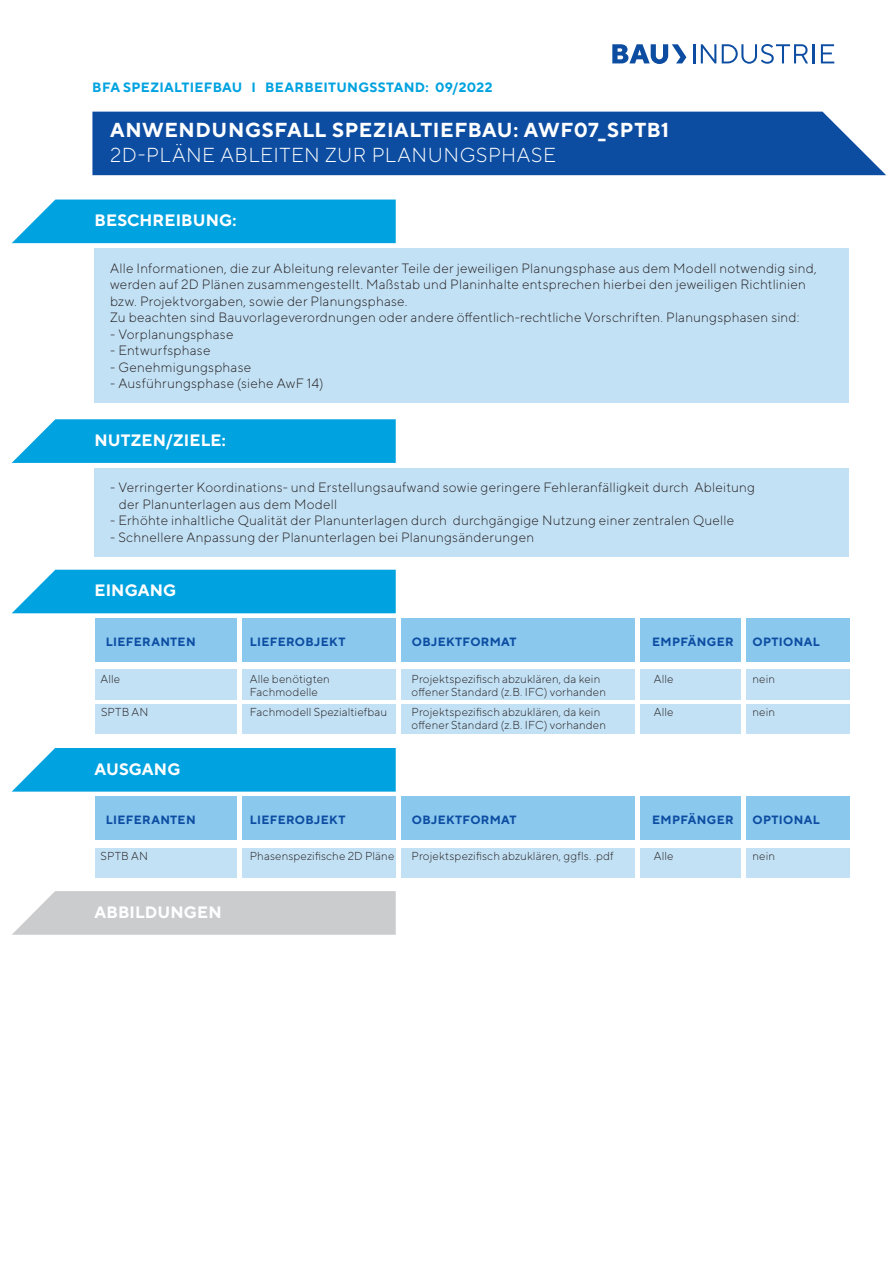
<style>
.page{position:relative;width:893px;height:1263px;background:#fff}
.page>*{position:absolute;margin:0;border:0;box-sizing:border-box;transform-origin:0 0}
.t1{font:700 20.25px "TT Norms Pro";letter-spacing:.03em;color:#fff}
.t2{font:300 20.25px "TT Norms Pro";letter-spacing:.025em;color:#fff}
.t3{font:700 16.5px "TT Norms Pro";letter-spacing:.01em;color:#fff}
.t4{font:300 13.5px/16.5px "TT Norms Pro";letter-spacing:.02em;color:#231f20}
.t5{font:700 13.5px "TT Norms Pro";letter-spacing:.025em;color:#00a2df}
.t6{font:700 12px "TT Norms Pro";letter-spacing:.03em;color:#0d4da1}
.t7{font:300 11.55px/13.5px "TT Norms Pro";letter-spacing:.015em;color:#231f20}
</style>
<div class="page">
<div style="left:12px;top:200px;width:384px;height:43px;background:#00a2df"></div>
<div style="left:92px;top:112px;width:794px;height:63px;background:#0d4da1"></div>
<svg style="left:12px;top:419px;width:384px;height:44px;background:#11a8e1"></svg>
<div style="left:12px;top:570px;width:384px;height:43px;background:#00a2df"></div>
<div style="left:94px;top:248px;width:755px;height:155px;background:#c3e1f5"></div>
<div style="left:94px;top:468px;width:755px;height:89px;background:#c3e1f5"></div>
<div style="left:95px;top:669px;width:754px;height:65px;background:#c3e1f5"></div>
<div style="left:95px;top:848px;width:754px;height:30px;background:#c3e1f5"></div>
<div style="left:95px;top:619px;width:754px;height:43px;background:#8ac8ee"></div>
<svg style="left:12px;top:748px;width:837px;height:92px"></svg>
<hr style="left:396px;top:614px;width:4px;height:128px;background:#fff">
<hr style="left:396px;top:792px;width:4px;height:128px;background:#fff">
<div style="left:237px;top:614px;width:5px;height:128px;background:#fff"></div>
<div style="left:237px;top:792px;width:5px;height:128px;background:#fff"></div>
<hr style="left:635px;top:614px;width:4px;height:171px;background:#fff">
<hr style="left:635px;top:792px;width:4px;height:128px;background:#fff">
<hr style="left:741px;top:614px;width:4px;height:171px;background:#fff">
<hr style="left:741px;top:792px;width:4px;height:128px;background:#fff">
<svg style="left:12px;top:891px;width:384px;height:44px;background:#cecfd1"></svg>
<svg style="left:693px;top:44px;width:2px;height:19px"></svg>
<svg style="left:701px;top:44px;width:15px;height:19px"></svg>
<svg style="left:722px;top:44px;width:93px;height:20px"></svg>
<svg style="left:821px;top:44px;width:13px;height:19px"></svg>
<svg style="left:612px;top:44px;width:74px;height:20px"></svg>
<p class="t5" style="left:92px;top:78px;width:402px">BFA SPEZIALTIEFBAU I BEARBEITUNGSSTAND: 09/2022</p>
<h1 class="t1" style="left:110px;top:115px;width:511px">ANWENDUNGSFALL SPEZIALTIEFBAU: AWF07_SPT</h1>
<h1 class="t1" style="left:647px;top:115px;width:24px">B1</h1>
<h1 class="t2" style="left:110px;top:140px;width:447px">2D-Pläne ableiten zur Planungsphase</h1>
<p class="t3" style="left:94px;top:208px;width:144px">BESCHREIBUNG:</p>
<p class="t4" style="left:110px;top:259px;width:708px">Alle I nformationen, die zur Ableitung relevanter Teile der jeweiligen Planungsphase aus dem Modell notwendig sind, werden auf 2D Plänen zusammengestellt. Maßstab und Planinhalte entsprechen hierbei den jeweiligen Richtlinien bzw. Projektvorgaben, sowie der Planungsphase.<br>Zu beachten sind Bauvorlageverordnungen oder andere öffentlich-rechtliche Vorschriften. Planungsphasen sind:</p>
<p class="t4" style="left:110px;top:325px;width:125px">- Vorplanungsphase</p>
<p class="t4" style="left:110px;top:341px;width:102px">- Entwurfsphase</p>
<p class="t4" style="left:110px;top:358px;width:143px">- Genehmigungsphase</p>
<p class="t4" style="left:110px;top:374px;width:215px">- Ausführungsphase (siehe AwF 14)</p>
<p class="t3" style="left:94px;top:428px;width:133px">N UTZEN/ZIELE:</p>
<p class="t4" style="left:119px;top:478px;width:638px;text-indent:-9px">- Verringerter Koordinations- und Erstellungsaufwand sowie geringere Fehleranfälligkeit durch Ableitung der Planunterlagen aus dem Modell</p>
<p class="t4" style="left:110px;top:511px;width:626px">- Erhöhte inhaltliche Qualität der Planunterlagen durch durchgängige N utzung einer zentralen Quelle</p>
<p class="t4" style="left:110px;top:528px;width:425px">- Schnellere Anpassung der Planunterlagen bei Planungsänderungen</p>
<p class="t3" style="left:94px;top:578px;width:83px">EINGANG</p>
<p class="t6" style="left:106px;top:633px;width:91px">LIEFERANTEN</p>
<p class="t7" style="left:100px;top:671px;width:21px">Alle</p>
<p class="t7" style="left:101px;top:704px;width:40px">SPTB AN</p>
<p class="t3" style="left:94px;top:757px;width:88px">AUSGANG</p>
<p class="t6" style="left:106px;top:810px;width:91px">LIEFERANTEN</p>
<p class="t6" style="left:250px;top:633px;width:97px">LIEFEROBJEKT</p>
<p class="t6" style="left:412px;top:633px;width:106px">OBJEKTFORMAT</p>
<p class="t6" style="left:652px;top:633px;width:83px">EMPFÄNGER</p>
<p class="t6" style="left:752px;top:633px;width:69px">OPTIONAL</p>
<p class="t7" style="left:250px;top:671px;width:82px">Alle benötigten<br>Fachmodelle</p>
<p class="t7" style="left:250px;top:704px;width:139px">Fachmodell Spezialtiefbau</p>
<p class="t7" style="left:412px;top:671px;width:196px">Projektspezifisch abzuklären, da kein offener Standard (z.B. I FC) vorhanden</p>
<p class="t7" style="left:412px;top:704px;width:196px">Projektspezifisch abzuklären, da kein offener Standard (z.B. I FC) vorhanden</p>
<p class="t7" style="left:654px;top:671px;width:21px">Alle</p>
<p class="t7" style="left:654px;top:704px;width:21px">Alle</p>
<p class="t7" style="left:752px;top:671px;width:24px">nein</p>
<p class="t7" style="left:752px;top:704px;width:24px">nein</p>
<p class="t6" style="left:250px;top:810px;width:97px">LIEFEROBJEKT</p>
<p class="t6" style="left:412px;top:810px;width:106px">OBJEKTFORMAT</p>
<p class="t6" style="left:652px;top:810px;width:83px">EMPFÄNGER</p>
<p class="t6" style="left:752px;top:810px;width:69px">OPTIONAL</p>
<p class="t7" style="left:101px;top:848px;width:40px">SPTB AN</p>
<p class="t7" style="left:250px;top:848px;width:146px">Phasenspezifische 2D Pläne</p>
<p class="t7" style="left:412px;top:848px;width:204px">Projektspezifisch abzuklären, ggfls. .pdf</p>
<p class="t7" style="left:654px;top:848px;width:21px">Alle</p>
<p class="t7" style="left:752px;top:848px;width:24px">nein</p>
<p class="t3" style="left:94px;top:900px;width:13px">ABB</p>
<p class="t3" style="left:130px;top:900px;width:94px">ILDUNGEN</p>
</div>
